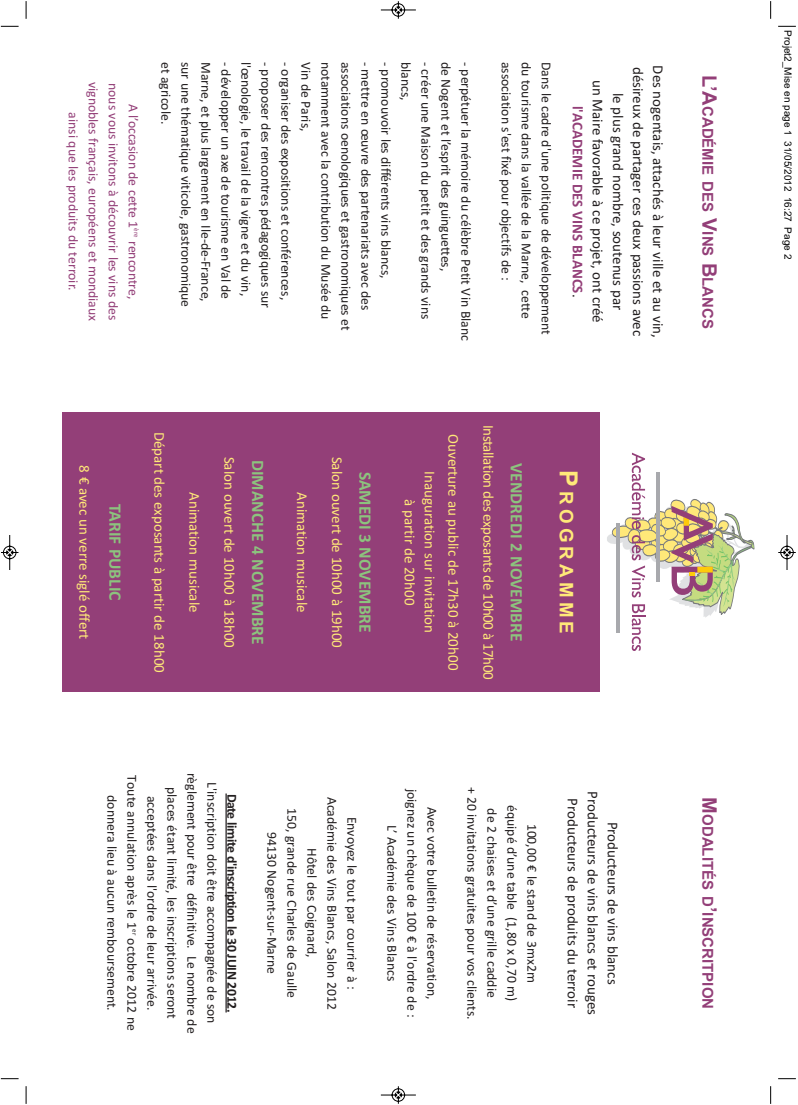
<style>
.page{position:relative;width:798px;height:1105px;background:#fff}
.page>*{position:absolute;margin:0;border:0;box-sizing:border-box;transform-origin:0 0}
.t1{font:700 18.75px "Arial";letter-spacing:.22em;color:#ffe979}
.t2{font:700 17.5px "Calibri";color:#8cc37e}
.t3{font:15px/20px "Calibri";color:#231f20;text-align:center}
.t4{font:15px/23.8px "Calibri";color:#ffe979;text-align:center}
.t5{font:700 15px "Arial";color:#933f78}
.t6{font:15px "Calibri";letter-spacing:-.025em;color:#ffe979}
.t7{font:13.75px/20px "Calibri";color:#231f20;text-align:center}
.t8{font:13.75px "Calibri";color:#933f78}
.t9{font:700 13.75px "Calibri";letter-spacing:-.025em;color:#231f20}
.t10{font:10px "Arial";color:#000}
.s1{font-weight:700;color:#933f78}
.s2{font-size:25px}
.s3{font-size:20px}
</style>
<div class="page">
<div style="left:62px;top:413px;width:537px;height:279px;background:#933f78"></div>
<hr style="left:225px;top:794px;width:2px;height:160px;background:#231f20">
<hr style="left:225px;top:954px;width:2px;height:25px;background:#231f20">
<hr style="left:225px;top:979px;width:2px;height:30px;background:#231f20">
<svg style="left:607px;top:452px;width:147px;height:199px"></svg>
<hr style="left:656px;top:472px;width:3px;height:110px;background:#a8a9ad">
<hr style="left:617px;top:523px;width:3px;height:109px;background:#a8a9ad">
<svg style="left:778px;top:26px;width:17px;height:1px"></svg>
<svg style="left:770px;top:1px;width:1px;height:18px"></svg>
<svg style="left:778px;top:1078px;width:17px;height:1px"></svg>
<svg style="left:770px;top:1086px;width:1px;height:18px"></svg>
<svg style="left:1px;top:26px;width:18px;height:1px"></svg>
<svg style="left:26px;top:1px;width:1px;height:18px"></svg>
<svg style="left:1px;top:1078px;width:18px;height:1px"></svg>
<svg style="left:26px;top:1086px;width:1px;height:18px"></svg>
<svg style="left:778px;top:535px;width:18px;height:35px"></svg>
<svg style="left:1px;top:535px;width:18px;height:35px"></svg>
<svg style="left:380px;top:1px;width:36px;height:18px"></svg>
<svg style="left:380px;top:1086px;width:36px;height:18px"></svg>
<p class="t8" style="left:78px;top:112px;width:180px;rotate:90deg">ainsi que les produits du terroir.</p>
<p class="t8" style="left:98px;top:82px;width:241px;rotate:90deg">vignobles français, européens et mondiaux</p>
<p class="t8" style="left:118px;top:83px;width:238px;rotate:90deg">nous vous invitons à découvrir les vins des</p>
<p class="t8" style="left:138px;top:104px;width:197px;rotate:90deg">A l’occasion de cette 1<sup>ère</sup> rencontre,</p>
<p class="t7" style="left:175px;top:62px;width:64px;rotate:90deg">et agricole.</p>
<p class="t7" style="left:195px;top:62px;width:247px;rotate:90deg">sur une thématique viticole, gastronomique</p>
<p class="t7" style="left:215px;top:62px;width:242px;rotate:90deg">Marne, et plus largement en Ile-de-France,</p>
<p class="t7" style="left:235px;top:62px;width:239px;rotate:90deg">- développer un axe de tourisme en Val de</p>
<p class="t7" style="left:255px;top:62px;width:236px;rotate:90deg">l'œnologie, le travail de la vigne et du vin,</p>
<p class="t7" style="left:275px;top:62px;width:248px;rotate:90deg">- proposer des rencontres pédagogiques sur</p>
<p class="t7" style="left:295px;top:62px;width:240px;rotate:90deg">- organiser des expositions et conférences,</p>
<p class="t7" style="left:315px;top:62px;width:71px;rotate:90deg">Vin de Paris,</p>
<p class="t7" style="left:335px;top:62px;width:259px;rotate:90deg">notamment avec la contribution du Musée du</p>
<p class="t7" style="left:355px;top:62px;width:270px;rotate:90deg">associations oenologiques et gastronomiques et</p>
<p class="t7" style="left:375px;top:62px;width:250px;rotate:90deg">- mettre en œuvre des partenariats avec des</p>
<p class="t7" style="left:395px;top:62px;width:218px;rotate:90deg">- promouvoir les différents vins blancs,</p>
<p class="t7" style="left:415px;top:62px;width:40px;rotate:90deg">blancs,</p>
<p class="t7" style="left:435px;top:62px;width:259px;rotate:90deg">- créer une Maison du petit et des grands vins</p>
<p class="t7" style="left:455px;top:62px;width:211px;rotate:90deg">de Nogent et l’esprit des guinguettes,</p>
<p class="t7" style="left:475px;top:62px;width:281px;rotate:90deg">- perpétuer la mémoire du célèbre Petit Vin Blanc</p>
<p class="t7" style="left:515px;top:62px;width:221px;rotate:90deg">association s'est fixé pour objectifs de :</p>
<p class="t7" style="left:535px;top:62px;width:258px;rotate:90deg">du tourisme dans la vallée de la Marne, cette</p>
<p class="t7" style="left:555px;top:62px;width:274px;rotate:90deg">Dans le cadre d'une politique de développement</p>
<p class="t3" style="left:646px;top:67px;width:271px;rotate:90deg">désireux de partager ces deux passions avec</p>
<p class="t3" style="left:666px;top:65px;width:274px;rotate:90deg">Des nogentais, attachés à leur ville et au vin,</p>
<p class="t3" style="left:626px;top:80px;width:245px;rotate:90deg">le plus grand nombre, soutenus par<br>un Maire favorable à ce projet, ont créé <span class="s1">l'ACADEMIE DES VINS BLANCS</span>.</p>
<p class="t4" style="left:95px;top:465px;width:176px;rotate:90deg">8 € avec un verre siglé offert</p>
<p class="t2" style="left:126px;top:504px;width:98px;rotate:90deg">TARIF PUBLIC</p>
<p class="t4" style="left:170px;top:432px;width:243px;rotate:90deg">Départ des exposants à partir de 18h00</p>
<p class="t4" style="left:205px;top:492px;width:122px;rotate:90deg">Animation musicale</p>
<p class="t4" style="left:240px;top:457px;width:193px;rotate:90deg">Salon ouvert de 10h00 à 18h00</p>
<p class="t2" style="left:268px;top:460px;width:186px;rotate:90deg">DIMANCHE 4 NOVEMBRE</p>
<p class="t4" style="left:313px;top:492px;width:122px;rotate:90deg">Animation musicale</p>
<p class="t4" style="left:348px;top:457px;width:193px;rotate:90deg">Salon ouvert de 10h00 à 19h00</p>
<p class="t2" style="left:376px;top:472px;width:163px;rotate:90deg">SAMEDI 3 NOVEMBRE</p>
<p class="t4" style="left:464px;top:434px;width:237px;rotate:90deg">Ouverture au public de 17h30 à 20h00<br>Inauguration sur invitation</p>
<p class="t4" style="left:420px;top:499px;width:107px;rotate:90deg">à partir de 20h00</p>
<p class="t6" style="left:493px;top:425px;width:257px;rotate:90deg">Installation des exposants de 10h00 à 17h00</p>
<p class="t2" style="left:527px;top:463px;width:180px;rotate:90deg">VENDREDI 2 NOVEMBRE</p>
<h1 class="t1" style="left:577px;top:470px;width:165px;rotate:90deg"><span class="s2">P</span>ROGRAMME</h1>
<p class="t7" style="left:221px;top:773px;width:262px;rotate:90deg">L'inscription doit être accompagnée de son règlement pour être définitive. Le nombre de places étant limité, les inscriptions seront acceptées dans l'ordre de leur arrivée.<br>Toute annulation après le 1<sup>er</sup> octobre 2012 ne donnera lieu à aucun remboursement.</p>
<p class="t9" style="left:240px;top:794px;width:220px;rotate:90deg">Date limite d'inscription le 30 JUIN 2012.</p>
<p class="t7" style="left:361px;top:797px;width:214px;rotate:90deg">Envoyez le tout par courrier à :<br>Académie des Vins Blancs, Salon 2012<br>Hôtel des Coignard,<br>150, grande rue Charles de Gaulle<br>94130 Nogent-sur-Marne</p>
<p class="t7" style="left:441px;top:789px;width:230px;rotate:90deg">Avec votre bulletin de réservation, joignez un chèque de 100 € à l'ordre de :<br>L’ Académie des Vins Blancs</p>
<p class="t7" style="left:481px;top:787px;width:234px;rotate:90deg">+ 20 invitations gratuites pour vos clients.</p>
<p class="t7" style="left:501px;top:808px;width:191px;rotate:90deg">de 2 chaises et d’une grille caddie</p>
<p class="t7" style="left:521px;top:805px;width:198px;rotate:90deg">équipé d’une table (1,80 x 0,70 m)</p>
<p class="t7" style="left:541px;top:824px;width:160px;rotate:90deg">100,00 € le stand de 3mx2m</p>
<p class="t3" style="left:621px;top:791px;width:225px;rotate:90deg">Producteurs de vins blancs<br>Producteurs de vins blancs et rouges<br>Producteurs de produits du terroir</p>
<p class="t5" style="left:716px;top:75px;width:255px;rotate:90deg"><span class="s3">L’A</span>CADÉMIE DES <span class="s3">V</span>INS <span class="s3">B</span>LANCS</p>
<p class="t5" style="left:716px;top:797px;width:213px;rotate:90deg"><span class="s3">M</span>ODALITÉS D<span class="s3">’</span>INSCRITPION</p>
<p class="t10" style="left:793px;top:30px;width:231px;rotate:90deg">Projet2_Mise en page 1 31/05/2012 16:27 Page 2</p>
</div>
